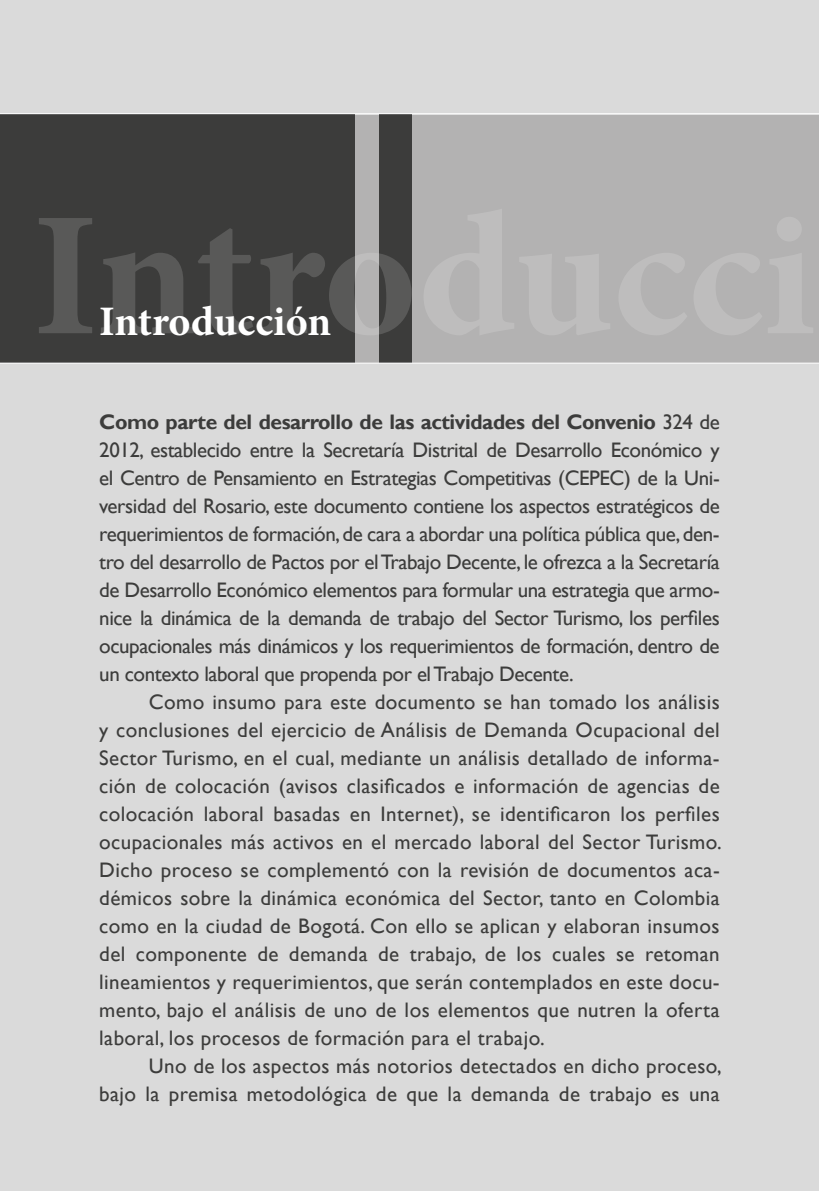
<style>
.page{position:relative;width:819px;height:1191px;background:#dadada}
.page>*{position:absolute;margin:0;border:0;box-sizing:border-box;transform-origin:0 0}
.t1{font:700 177.28px "Minion Pro";letter-spacing:-.005em;color:#fff}
.t2{font:700 42px "Minion Pro";color:#fff}
.t3{font:21px/28px "Gill Sans";letter-spacing:.02em;color:#3c3c3b;text-align:justify}
.s1{font-weight:700}
</style>
<div class="page">
<div style="left:0;top:115px;width:818px;height:247px;background:#b3b2b2"></div>
<div style="left:0;top:114px;width:355px;height:248px;background:#3c3c3b"></div>
<div style="left:379px;top:114px;width:33px;height:248px;background:#3c3c3b"></div>
<hr style="left:0;top:113px;width:819px;height:1px;background:#fff">
<hr style="left:0;top:363px;width:819px;height:1px;background:#fff">
<h1 class="t1" style="left:32px;top:152px;width:784px">Introducci</h1>
<h2 class="t2" style="left:99px;top:292px;width:233px">Introducción</h2>
<p class="t3" style="left:99px;top:408px;width:622px"><span class="s1">Como parte del desarrollo de las actividades del Convenio</span> 324 de 2012, establecido entre la Secretaría Distrital de Desarrollo Económico y el Centro de Pensamiento en Estrategias Competitivas (CEPEC) de la Uni&shy;versidad del Rosario, este documento contiene los aspectos estratégicos de requerimientos de formación, de cara a abordar una política pública que, den&shy;tro del desarrollo de Pactos por el Trabajo Decente, le ofrezca a la Secretaría de Desarrollo Económico elementos para formular una estrategia que armo&shy;nice la dinámica de la demanda de trabajo del Sector Turismo, los perfiles ocupacionales más dinámicos y los requerimientos de formación, dentro de un contexto laboral que propenda por el Trabajo Decente.</p>
<p class="t3" style="left:99px;top:688px;width:624px;text-indent:50px">Como insumo para este documento se han tomado los análisis y conclusiones del ejercicio de Análisis de Demanda Ocupacional del Sector Turismo, en el cual, mediante un análisis detallado de informa&shy;ción de colocación (avisos clasificados e información de agencias de colocación laboral basadas en Internet), se identificaron los perfiles ocupacionales más activos en el mercado laboral del Sector Turismo.<br>Dicho proceso se complementó con la revisión de documentos aca&shy;démicos sobre la dinámica económica del Sector, tanto en Colombia como en la ciudad de Bogotá. Con ello se aplican y elaboran insumos del componente de demanda de trabajo, de los cuales se retoman lineamientos y requerimientos, que serán contemplados en este docu&shy;mento, bajo el análisis de uno de los elementos que nutren la oferta laboral, los procesos de formación para el trabajo.</p>
<p class="t3" style="left:99px;top:1052px;width:624px;text-align:right">Uno de los aspectos más notorios detectados en dicho proceso,<br>bajo la premisa metodológica de que la demanda de trabajo es una</p>
</div>
